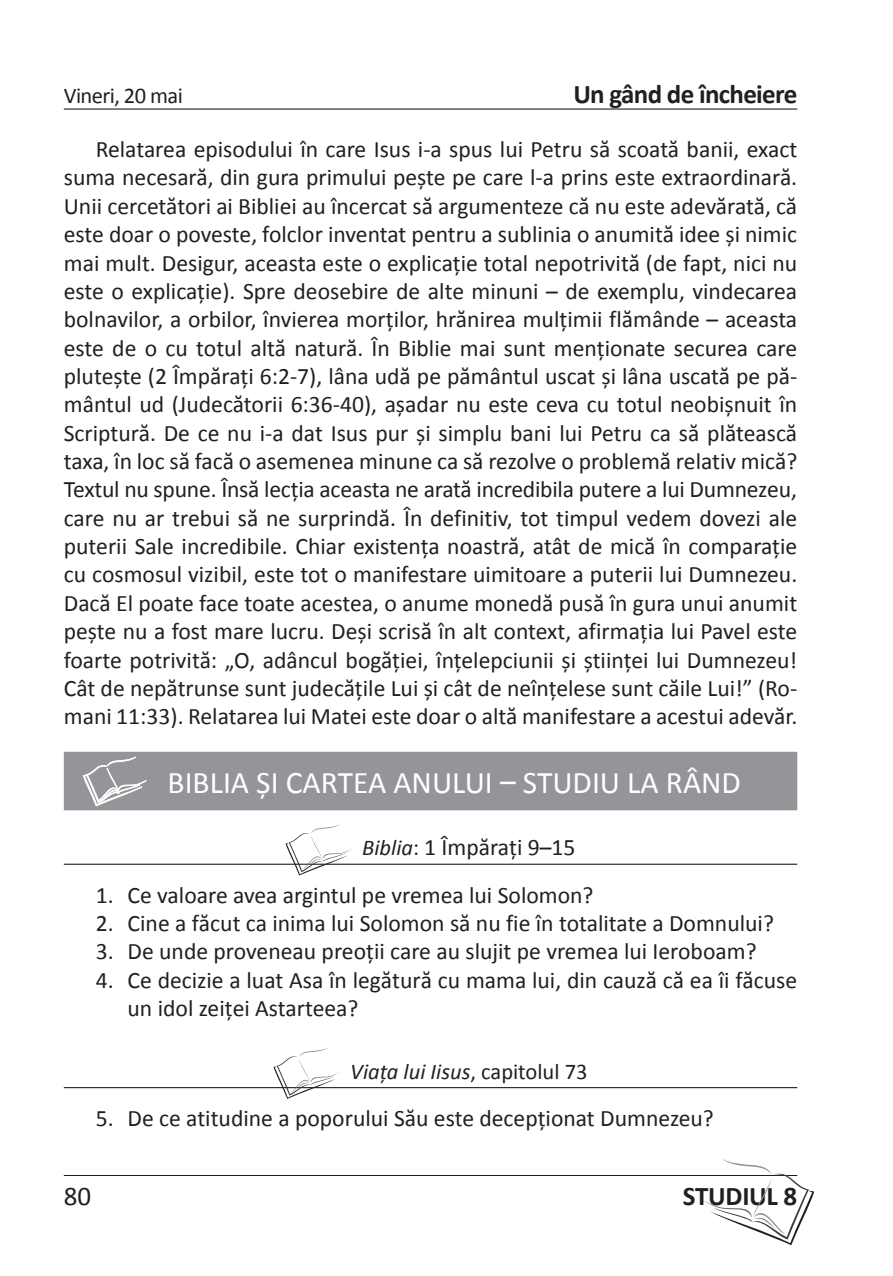
<style>
.page{position:relative;width:893px;height:1276px;background:#fff}
.page>*{position:absolute;margin:0;border:0;box-sizing:border-box;transform-origin:0 0}
.supliment{font:31.5px "Calibri";color:#fff}
.Studiu_zi{font:700 27px "Calibri";letter-spacing:-.025em;color:#231f20}
.t1{font:27px "Calibri";color:#231f20}
.Indent1{font:23.62px/28.3px "Calibri";color:#231f20;text-align:justify}
.Comentarii_Instructo{font:23.62px "Calibri";color:#231f20}
.Comentarii_Instructo-2{font:italic 22.5px "Calibri";color:#231f20}
.Studiu_zi-2{font:22.5px "Calibri";letter-spacing:-.025em;color:#231f20}
.s1{font-style:italic;font-size:22.5px}
.s2{font-size:22.5px}
.s3{font-style:normal}
</style>
<div class="page">
<hr style="left:64px;top:1175px;width:733px;height:1px;background:#231f20">
<svg style="left:703px;top:1159px;width:111px;height:86px"></svg>
<hr style="left:64px;top:108px;width:733px;height:2px;background:#231f20">
<div style="left:64px;top:752px;width:733px;height:58px;background:#939598"></div>
<hr style="left:64px;top:863px;width:733px;height:2px;background:#231f20">
<hr style="left:64px;top:1087px;width:733px;height:1px;background:#231f20">
<svg style="left:83px;top:756px;width:64px;height:50px"></svg>
<svg style="left:286px;top:824px;width:66px;height:51px"></svg>
<svg style="left:274px;top:1048px;width:66px;height:51px"></svg>
<p class="Studiu_zi-2" style="left:64px;top:82px;width:121px">Vineri, 20 mai</p>
<p class="Studiu_zi" style="left:573px;top:77px;width:225px">Un gând de încheiere</p>
<p class="Indent1" style="left:64px;top:134px;width:735px;text-indent:32px">Relatarea episodului în care Isus i-a spus lui Petru să scoată banii, exact suma necesară, din gura primului pește pe care l-a prins este extraordinară.<br>Unii cercetători ai Bibliei au încercat să argumenteze că nu este adevărată, că este doar o poveste, folclor inventat pentru a sublinia o anumită idee și nimic mai mult. Desigur, aceasta este o explicație total nepotrivită (de fapt, nici nu este o explicație). Spre deosebire de alte minuni – de exemplu, vindecarea bolnavilor, a orbilor, învierea morților, hrănirea mulțimii flămânde – aceasta este de o cu totul altă natură. În Biblie mai sunt menţionate securea care plutește (2 Împăraţi 6:2-7), lâna udă pe pământul uscat și lâna uscată pe pă&shy;mântul ud (Judecătorii 6:36-40), așadar nu este ceva cu totul neobişnuit în Scriptură. De ce nu i-a dat Isus pur și simplu bani lui Petru ca să plătească taxa, în loc să facă o asemenea minune ca să rezolve o problemă relativ mică?<br>Textul nu spune. Însă lecția aceasta ne arată incredibila putere a lui Dumnezeu, care nu ar trebui să ne surprindă. În definitiv, tot timpul vedem dovezi ale puterii Sale incredibile. Chiar existenţa noastră, atât de mică în comparaţie cu cosmosul vizibil, este tot o manifestare uimitoare a puterii lui Dumnezeu.<br>Dacă El poate face toate acestea, o anume monedă pusă în gura unui anumit pește nu a fost mare lucru. Deși scrisă în alt context, afirmaţia lui Pavel este foarte potrivită: „O, adâncul bogăției, înțelepciunii și științei lui Dumnezeu!<br>Cât de nepătrunse sunt judecățile Lui și cât de neînțelese sunt căile Lui!” (Ro&shy;mani 11:33). Relatarea lui Matei este doar o altă manifestare a acestui adevăr.</p>
<p class="supliment" style="left:168px;top:763px;width:575px">BIBLIA ȘI CARTEA ANULUI – STUDIU LA RÂND</p>
<p class="Comentarii_Instructo" style="left:362px;top:833px;width:215px"><span class="s1">Biblia</span><span class="s2">:</span> 1 Împărați 9–15</p>
<p class="Indent1" style="left:96px;top:880px;width:499px">1. Ce valoare avea argintul pe vremea lui Solomon?</p>
<p class="Indent1" style="left:96px;top:908px;width:680px">2. Cine a făcut ca inima lui Solomon să nu fie în totalitate a Domnului?</p>
<p class="Indent1" style="left:96px;top:936px;width:662px">3. De unde proveneau preoții care au slujit pe vremea lui Ieroboam?</p>
<p class="Indent1" style="left:128px;top:965px;width:671px;text-indent:-32px">4. Ce decizie a luat Asa în legătură cu mama lui, din cauză că ea îi făcuse un idol zeiței Astarteea?</p>
<p class="Comentarii_Instructo-2" style="left:350px;top:1057px;width:239px">Viața lui Iisus<span class="s3">, capitolul 73</span></p>
<p class="Indent1" style="left:96px;top:1103px;width:620px">5. De ce atitudine a poporului Său este decepționat Dumnezeu?</p>
<p class="t1" style="left:64px;top:1179px;width:29px">80</p>
<p class="Studiu_zi" style="left:683px;top:1179px;width:116px">STUDIUL 8</p>
</div>
